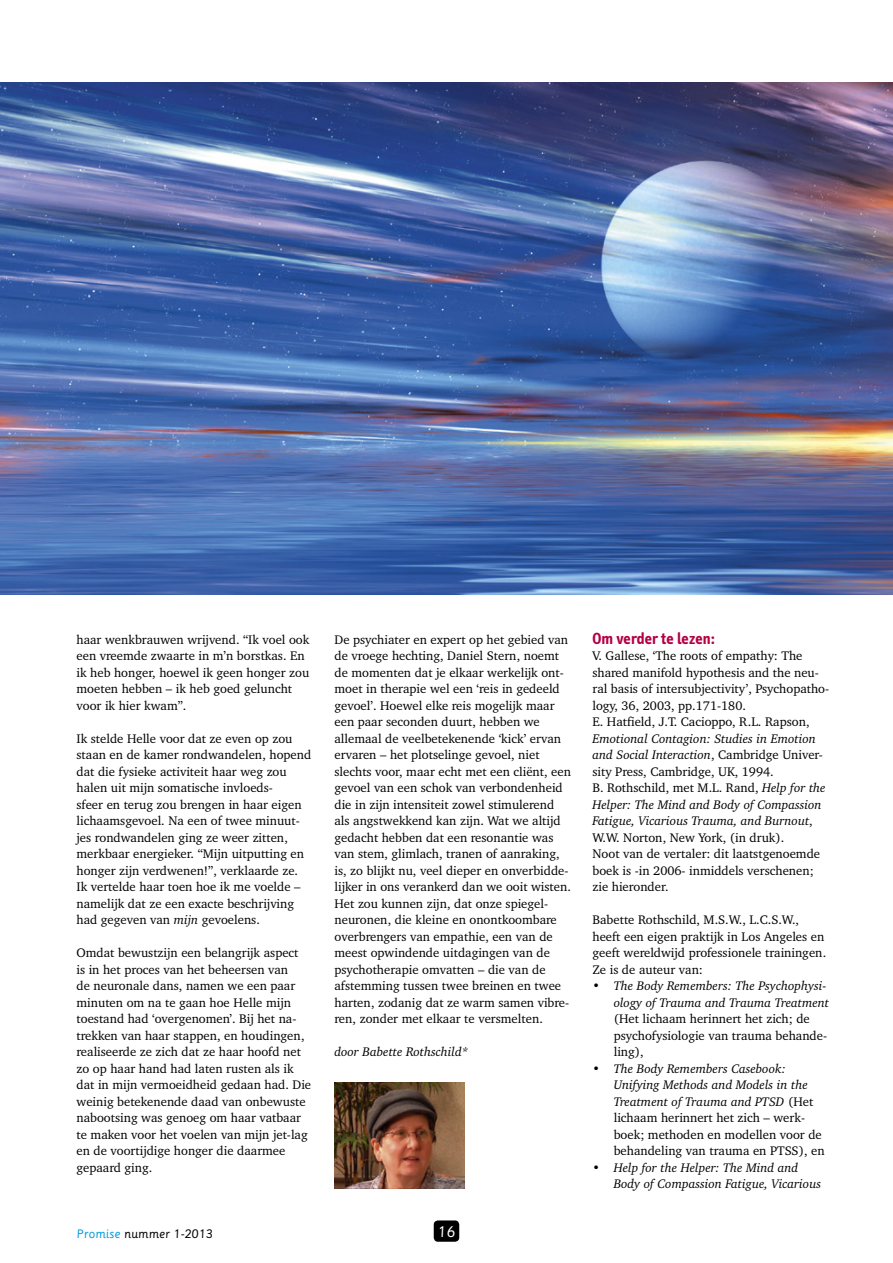
<style>
.page{position:relative;width:893px;height:1263px;background:#fff}
.page>*{position:absolute;margin:0;border:0;box-sizing:border-box;transform-origin:0 0}
.t1{font:700 16.5px "Info Text";color:#b40043}
.t2{font:15px "Sassoon Primary";color:#fff}
.t3{font:12.75px/16.5px "Charter IT Cby BT";color:#000}
.t4{font:italic 12.75px/16.5px "Charter IT Cby BT";color:#000;text-align:right}
.t5{font:12px "Sassoon Primary";color:#000}
.s1{font-style:italic}
.s2{color:#009cdc}
.s3{font-style:normal}
</style>
<div class="page">
<div style="left:434px;top:1220px;width:25px;height:22px;background:#000;border-radius:4px"></div>
<img style="left:0;top:82px;width:893px;height:512px">
<img style="left:334px;top:1082px;width:131px;height:106px">
<p class="t3" style="left:77px;top:631px;width:234px">haar wenkbrauwen wrijvend. “Ik voel ook een vreemde zwaarte in m’n borstkas. En ik heb honger, hoewel ik geen honger zou moeten hebben – ik heb goed geluncht voor ik hier kwam”.</p>
<p class="t3" style="left:77px;top:730px;width:236px">Ik stelde Helle voor dat ze even op zou staan en de kamer rondwandelen, hopend dat die fysieke activiteit haar weg zou halen uit mijn somatische invloeds-<br>sfeer en terug zou brengen in haar eigen lichaamsgevoel. Na een of twee minuut&shy;jes rondwandelen ging ze weer zitten, merkbaar energieker. “Mijn uitputting en honger zijn verdwenen!”, verklaarde ze.<br>Ik vertelde haar toen hoe ik me voelde – namelijk dat ze een exacte beschrijving had gegeven van <span class="s1">mijn</span> gevoelens.</p>
<p class="t3" style="left:77px;top:944px;width:236px">Omdat bewustzijn een belangrijk aspect<br>is in het proces van het beheersen van<br>de neuronale dans, namen we een paar minuten om na te gaan hoe Helle mijn toestand had ‘overgenomen’. Bij het na&shy;trekken van haar stappen, en houdingen, realiseerde ze zich dat ze haar hoofd net zo op haar hand had laten rusten als ik dat in mijn vermoeidheid gedaan had. Die weinig betekenende daad van onbewuste nabootsing was genoeg om haar vatbaar te maken voor het voelen van mijn jet-lag en de voortijdige honger die daarmee gepaard ging.</p>
<p class="t3" style="left:334px;top:631px;width:238px">De psychiater en expert op het gebied van de vroege hechting, Daniel Stern, noemt de momenten dat je elkaar werkelijk ont&shy;moet in therapie wel een ‘reis in gedeeld gevoel’. Hoewel elke reis mogelijk maar een paar seconden duurt, hebben we allemaal de veelbetekenende ‘kick’ ervan ervaren – het plotselinge gevoel, niet slechts voor, maar echt met een cliënt, een gevoel van een schok van verbondenheid die in zijn intensiteit zowel stimulerend als angstwekkend kan zijn. Wat we altijd gedacht hebben dat een resonantie was van stem, glimlach, tranen of aanraking, is, zo blijkt nu, veel dieper en onverbidde&shy;lijker in ons verankerd dan we ooit wisten.<br>Het zou kunnen zijn, dat onze spiegel&shy;neuronen, die kleine en onontkoombare overbrengers van empathie, een van de meest opwindende uitdagingen van de psychotherapie omvatten – die van de afstemming tussen twee breinen en twee harten, zodanig dat ze warm samen vibre&shy;ren, zonder met elkaar te versmelten.</p>
<p class="t4" style="left:334px;top:1043px;width:135px">door Babette Rothschild*</p>
<p class="t5" style="left:77px;top:1226px;width:138px"><span class="s2">Promise</span> nummer 1-2013</p>
<p class="t2" style="left:438px;top:1222px;width:19px">16</p>
<p class="t1" style="left:592px;top:629px;width:124px">Om verder te lezen:</p>
<p class="t3" style="left:592px;top:647px;width:238px">V. Gallese, ‘The roots of empathy: The shared manifold hypothesis and the neu&shy;ral basis of intersubjectivity’, Psychopatho&shy;logy, 36, 2003, pp.171-180.<br>E. Hatfield, J.T. Cacioppo, R.L. Rapson,</p>
<p class="t3" style="left:592px;top:730px;width:235px"><span class="s1">Emotional Contagion: Studies in Emotion and Social Interaction</span>, Cambridge Univer&shy;sity Press, Cambridge, UK, 1994.<br>B. Rothschild, met M.L. Rand, <span class="s1">Help for the Helper: The Mind and Body of Compassion Fatigue, Vicarious Trauma, and Burnout</span>, W.W. Norton, New York, (in druk).<br>Noot van de vertaler: dit laatstgenoemde boek is -in 2006- inmiddels verschenen; zie hieronder.</p>
<p class="t3" style="left:592px;top:911px;width:235px">Babette Rothschild, M.S.W., L.C.S.W., heeft een eigen praktijk in Los Angeles en geeft wereldwijd professionele trainingen.<br>Ze is de auteur van:</p>
<p class="t4" style="left:592px;top:977px;width:238px"><span class="s3">•</span> The Body Remembers: The Psychophysi&shy;ology of Trauma and Trauma Treatment</p>
<p class="t3" style="left:614px;top:1010px;width:215px">(Het lichaam herinnert het zich; de psychofysiologie van trauma behande&shy;ling),</p>
<p class="t3" style="left:614px;top:1060px;width:212px;text-indent:-21px">• <span class="s1">The Body Remembers Casebook:<br>Unifying Methods and Models in the Treatment of Trauma and PTSD</span> (Het lichaam herinnert het zich – werk&shy;boek; methoden en modellen voor de behandeling van trauma en PTSS), en</p>
<p class="t4" style="left:614px;top:1158px;width:209px;text-align:left;text-indent:-21px"><span class="s3">•</span> Help for the Helper: The Mind and<br>Body of Compassion Fatigue, Vicarious</p>
</div>
